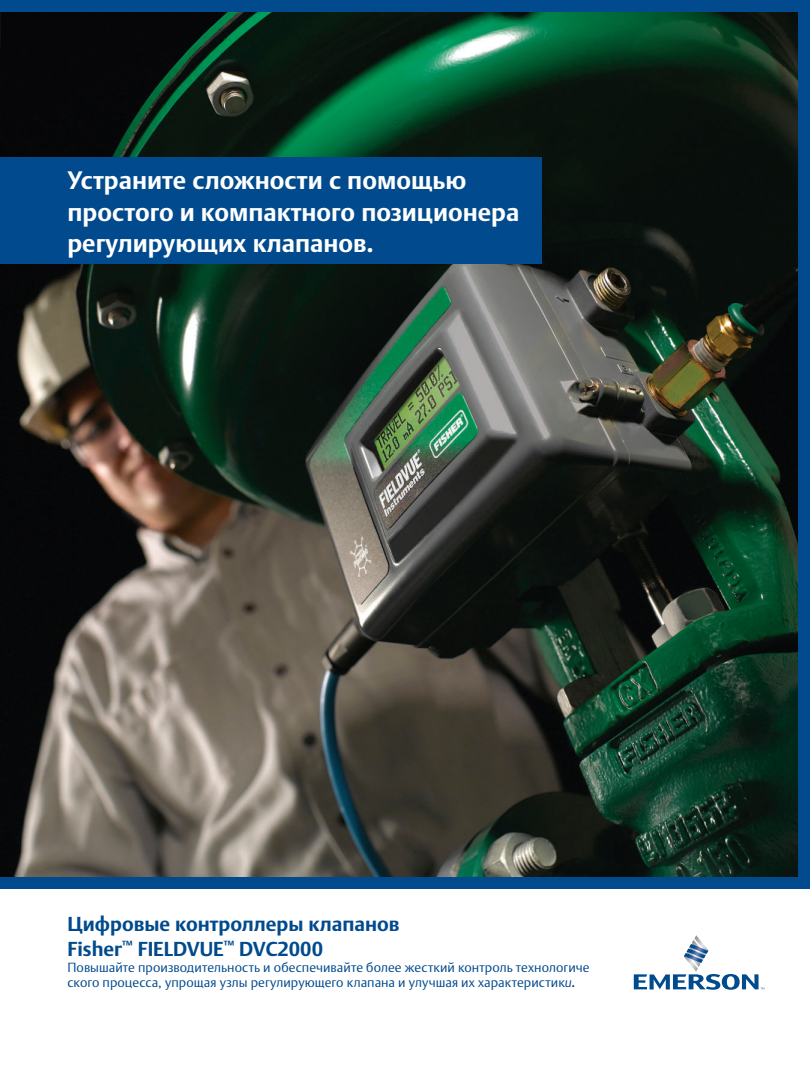
<style>
.page{position:relative;width:810px;height:1080px;background:#fff}
.page>*{position:absolute;margin:0;border:0;box-sizing:border-box;transform-origin:0 0}
.t1{font:700 25px/31.2px "DTL Argo CT";color:#fff}
.t2{font:700 20px/25px "DTL Argo CT";color:#004a8d}
.t3{font:300 13.12px/15.8px "DTL Argo CT";letter-spacing:.005em;color:#004a8d}
.s1{font-style:italic}
.s2{font-family:"DTL Argo T Medium";font-weight:400}
</style>
<div class="page">
<img style="left:0;top:11px;width:799px;height:867px">
<div style="left:0;top:0;width:810px;height:11px;background:#004a8d"></div>
<div style="left:799px;top:0;width:11px;height:889px;background:#004a8d"></div>
<div style="left:0;top:878px;width:810px;height:11px;background:#004a8d"></div>
<svg style="left:634px;top:935px;width:130px;height:55px"></svg>
<div style="left:0;top:158px;width:542px;height:106px;background:#004a8d"></div>
<h1 class="t1" style="left:68px;top:165px;width:453px">Устраните сложности с помощью простого и компактного позиционера регулирующих клапанов.</h1>
<h2 class="t2" style="left:68px;top:911px;width:334px">Цифровые контроллеры клапанов<br>Fisher<sup>™</sup> FIELDVUE<sup>™</sup> DVC2000</h2>
<p class="t3" style="left:68px;top:959px;width:524px">Повышайте производительность и обеспечивайте более жесткий контроль технологиче ского процесса, упрощая узлы регулирующего клапана и улучшая их характеристик<span class="s1">и</span><span class="s2">.</span></p>
</div>
